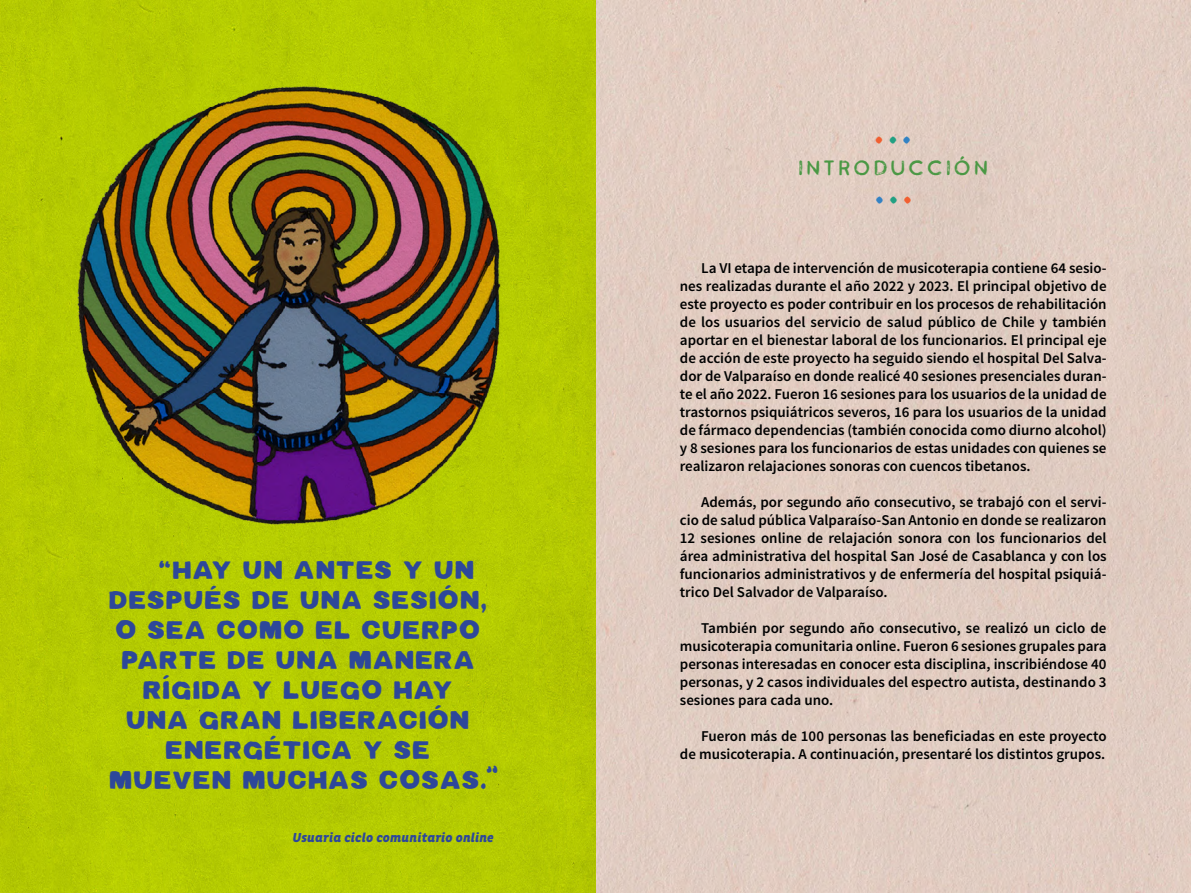
<style>
.page{position:relative;width:1191px;height:893px;background:#fff}
.page>*{position:absolute;margin:0;border:0;box-sizing:border-box;transform-origin:0 0}
.t1{font:36px "Trattatello";color:#3382c4}
.t2{font:21px "Buckwheat TC Sans Painted";letter-spacing:.1em;color:#4a9844}
.t3{font:19.95px "Acrylic Hand Thick";color:#2d479a}
.t4{font:600 15px/18px "Source Sans Pro";color:#000101;text-align:justify}
.t5{font:italic 800 13.2px "Pluto Cond";color:#2d479a}
.s1{color:#22a082}
.s2{color:#f15f31}
</style>
<div class="page">
<div style="left:595px;top:0;width:596px;height:893px;background:#e1ccc1"></div>
<img style="left:0;top:0;width:595px;height:893px">
<img style="left:78px;top:86px;width:440px;height:444px">
<svg style="left:876px;top:136px;width:34px;height:8px"></svg>
<svg style="left:487px;top:765px;width:10px;height:8px"></svg>
<h3 class="t3" style="left:158px;top:555px;width:318px">"HAY UN ANTES Y UN</h3>
<h3 class="t3" style="left:108px;top:585px;width:381px">DESPUÉS DE UNA SESIÓN,</h3>
<h3 class="t3" style="left:115px;top:615px;width:367px">O SEA COMO EL CUERPO</h3>
<h3 class="t3" style="left:121px;top:645px;width:355px">PARTE DE UNA MANERA</h3>
<h3 class="t3" style="left:142px;top:675px;width:312px">RÍGIDA Y LUEGO HAY</h3>
<h3 class="t3" style="left:126px;top:705px;width:346px">UNA GRAN LIBERACIÓN</h3>
<h3 class="t3" style="left:165px;top:735px;width:267px">ENERGÉTICA Y SE</h3>
<h3 class="t3" style="left:108px;top:765px;width:380px">MUEVEN MUCHAS COSAS.</h3>
<p class="t5" style="left:292px;top:830px;width:203px">Usuaria ciclo comunitario online</p>
<h2 class="t2" style="left:798px;top:155px;width:192px">INTRODUCCIÓN</h2>
<h1 class="t1" style="left:874px;top:175px;width:40px">·<span class="s1">·</span><span class="s2">·</span></h1>
<p class="t4" style="left:680px;top:259px;width:428px;text-indent:21px">La VI etapa de intervención de musicoterapia contiene 64 sesio&shy;nes realizadas durante el año 2022 y 2023. El principal objetivo de este proyecto es poder contribuir en los procesos de rehabilitación de los usuarios del servicio de salud público de Chile y también aportar en el bienestar laboral de los funcionarios. El principal eje de acción de este proyecto ha seguido siendo el hospital Del Salva&shy;dor de Valparaíso en donde realicé 40 sesiones presenciales duran&shy;te el año 2022. Fueron 16 sesiones para los usuarios de la unidad de trastornos psiquiátricos severos, 16 para los usuarios de la unidad de fármaco dependencias (también conocida como diurno alcohol) y 8 sesiones para los funcionarios de estas unidades con quienes se realizaron relajaciones sonoras con cuencos tibetanos.</p>
<p class="t4" style="left:680px;top:493px;width:428px;text-indent:21px">Además, por segundo año consecutivo, se trabajó con el servi&shy;cio de salud pública Valparaíso-San Antonio en donde se realizaron 12 sesiones online de relajación sonora con los funcionarios del área administrativa del hospital San José de Casablanca y con los funcionarios administrativos y de enfermería del hospital psiquiá&shy;trico Del Salvador de Valparaíso.</p>
<p class="t4" style="left:680px;top:619px;width:428px;text-indent:21px">También por segundo año consecutivo, se realizó un ciclo de musicoterapia comunitaria online. Fueron 6 sesiones grupales para personas interesadas en conocer esta disciplina, inscribiéndose 40 personas, y 2 casos individuales del espectro autista, destinando 3 sesiones para cada uno.</p>
<p class="t4" style="left:680px;top:727px;width:428px;text-align:right">Fueron más de 100 personas las beneficiadas en este proyecto<br>de musicoterapia. A continuación, presentaré los distintos grupos.</p>
</div>
